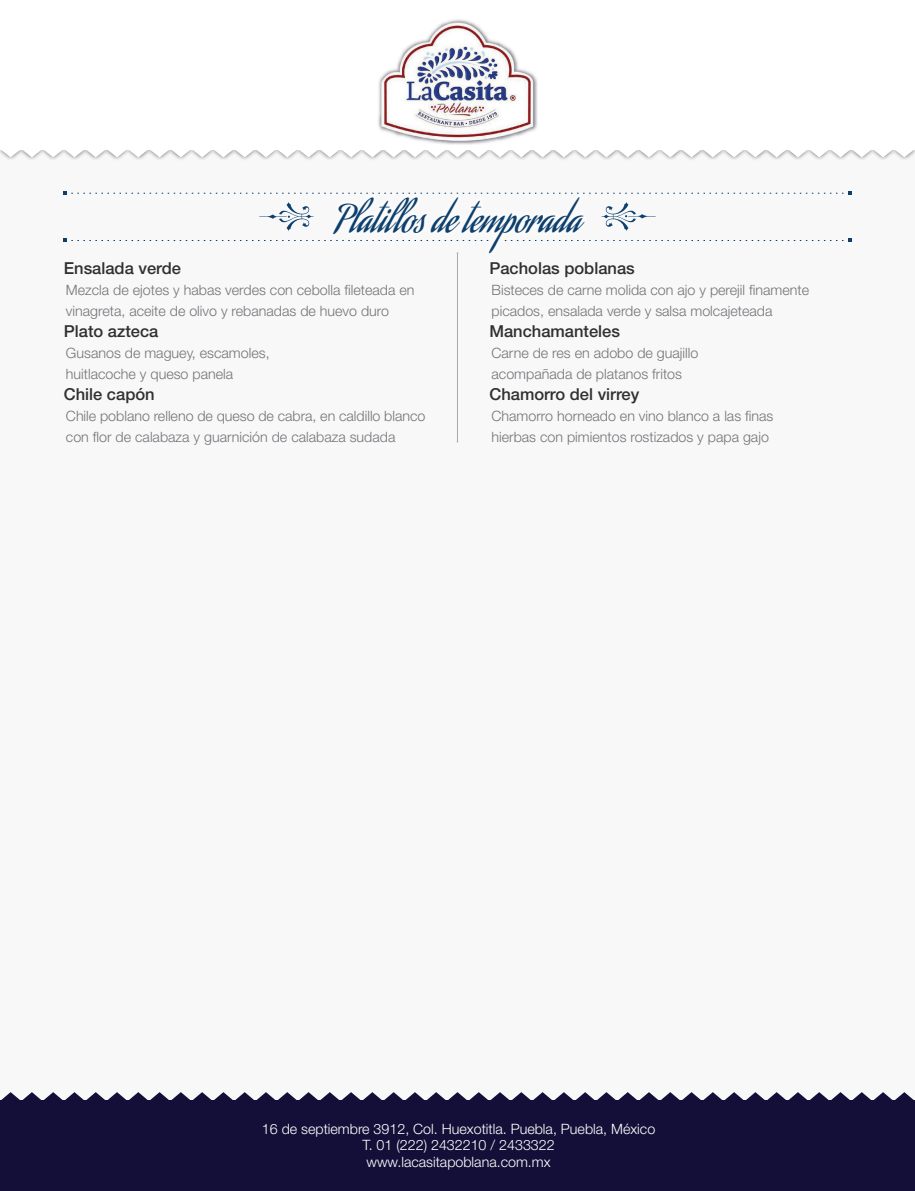
<style>
.page{position:relative;width:915px;height:1191px;background:#fff}
.page>*{position:absolute;margin:0;border:0;box-sizing:border-box;transform-origin:0 0}
.t1{font:37.5px "Aguafina Script";color:#0c3f6c}
.Platillos{font:500 16.5px "Helvetica Neue LT Std";color:#312f30}
.Descripcion{font:300 14.25px/21px "Helvetica Neue LT Std";color:#737477}
.t2{font:300 14.25px/16.5px "Helvetica Neue LT Std";color:#fff;text-align:center}
</style>
<div class="page">
<div style="left:0;top:0;width:914px;height:1191px;background:#f8f8f9"></div>
<div style="left:0;top:1100px;width:914px;height:91px;background:#130f38"></div>
<svg style="left:1px;top:1092px;width:913px;height:8px"></svg>
<div style="left:889px;top:144px;width:25px;height:17px;background:#231f20;opacity:.7"></div>
<div style="left:868px;top:144px;width:29px;height:17px;background:#231f20;opacity:.7"></div>
<div style="left:847px;top:144px;width:28px;height:17px;background:#231f20;opacity:.7"></div>
<div style="left:826px;top:144px;width:28px;height:17px;background:#231f20;opacity:.7"></div>
<div style="left:804px;top:144px;width:29px;height:17px;background:#231f20;opacity:.7"></div>
<div style="left:783px;top:144px;width:29px;height:17px;background:#231f20;opacity:.7"></div>
<div style="left:762px;top:144px;width:28px;height:17px;background:#231f20;opacity:.7"></div>
<div style="left:740px;top:144px;width:29px;height:17px;background:#231f20;opacity:.7"></div>
<div style="left:719px;top:144px;width:29px;height:17px;background:#231f20;opacity:.7"></div>
<div style="left:698px;top:144px;width:29px;height:17px;background:#231f20;opacity:.7"></div>
<div style="left:677px;top:144px;width:28px;height:17px;background:#231f20;opacity:.7"></div>
<div style="left:655px;top:144px;width:29px;height:17px;background:#231f20;opacity:.7"></div>
<div style="left:634px;top:144px;width:29px;height:17px;background:#231f20;opacity:.7"></div>
<div style="left:613px;top:144px;width:29px;height:17px;background:#231f20;opacity:.7"></div>
<div style="left:592px;top:144px;width:28px;height:17px;background:#231f20;opacity:.7"></div>
<div style="left:570px;top:144px;width:29px;height:17px;background:#231f20;opacity:.7"></div>
<div style="left:549px;top:144px;width:29px;height:17px;background:#231f20;opacity:.7"></div>
<div style="left:528px;top:144px;width:28px;height:17px;background:#231f20;opacity:.7"></div>
<div style="left:507px;top:144px;width:28px;height:17px;background:#231f20;opacity:.7"></div>
<div style="left:485px;top:144px;width:29px;height:17px;background:#231f20;opacity:.7"></div>
<div style="left:464px;top:144px;width:29px;height:17px;background:#231f20;opacity:.7"></div>
<div style="left:443px;top:144px;width:28px;height:17px;background:#231f20;opacity:.7"></div>
<div style="left:422px;top:144px;width:28px;height:17px;background:#231f20;opacity:.7"></div>
<div style="left:400px;top:144px;width:29px;height:17px;background:#231f20;opacity:.7"></div>
<div style="left:379px;top:144px;width:29px;height:17px;background:#231f20;opacity:.7"></div>
<div style="left:358px;top:144px;width:28px;height:17px;background:#231f20;opacity:.7"></div>
<div style="left:337px;top:144px;width:28px;height:17px;background:#231f20;opacity:.7"></div>
<div style="left:315px;top:144px;width:29px;height:17px;background:#231f20;opacity:.7"></div>
<div style="left:294px;top:144px;width:29px;height:17px;background:#231f20;opacity:.7"></div>
<div style="left:273px;top:144px;width:28px;height:17px;background:#231f20;opacity:.7"></div>
<div style="left:252px;top:144px;width:28px;height:17px;background:#231f20;opacity:.7"></div>
<div style="left:230px;top:144px;width:29px;height:17px;background:#231f20;opacity:.7"></div>
<div style="left:209px;top:144px;width:29px;height:17px;background:#231f20;opacity:.7"></div>
<div style="left:188px;top:144px;width:28px;height:17px;background:#231f20;opacity:.7"></div>
<div style="left:166px;top:144px;width:29px;height:17px;background:#231f20;opacity:.7"></div>
<div style="left:145px;top:144px;width:29px;height:17px;background:#231f20;opacity:.7"></div>
<div style="left:124px;top:144px;width:29px;height:17px;background:#231f20;opacity:.7"></div>
<div style="left:103px;top:144px;width:28px;height:17px;background:#231f20;opacity:.7"></div>
<div style="left:81px;top:144px;width:29px;height:17px;background:#231f20;opacity:.7"></div>
<div style="left:60px;top:144px;width:29px;height:17px;background:#231f20;opacity:.7"></div>
<div style="left:39px;top:144px;width:29px;height:17px;background:#231f20;opacity:.7"></div>
<div style="left:18px;top:144px;width:28px;height:17px;background:#231f20;opacity:.7"></div>
<div style="left:0;top:144px;width:25px;height:17px;background:#231f20;opacity:.7"></div>
<svg style="left:0;top:150px;width:914px;height:7px"></svg>
<div style="left:0;top:0;width:914px;height:150px;background:#fff"></div>
<img style="left:378px;top:19px;width:159px;height:126px">
<hr style="left:457px;top:253px;width:1px;height:189px;background:#a8a9ad">
<svg style="left:64px;top:191px;width:786px;height:63px"></svg>
<p class="t1" style="left:334px;top:197px;width:247px">Platillos de temporada</p>
<p class="Platillos" style="left:489px;top:258px;width:147px">Pacholas poblanas</p>
<p class="Descripcion" style="left:66px;top:279px;width:350px">Mezcla de ejotes y habas verdes con cebolla fileteada en vinagreta, aceite de olivo y rebanadas de huevo duro</p>
<p class="Descripcion" style="left:491px;top:279px;width:319px">Bisteces de carne molida con ajo y perejil finamente picados, ensalada verde y salsa molcajeteada</p>
<p class="Descripcion" style="left:491px;top:342px;width:208px">Carne de res en adobo de guajillo acompañada de platanos fritos</p>
<p class="Descripcion" style="left:491px;top:405px;width:283px">Chamorro horneado en vino blanco a las finas hierbas con pimientos rostizados y papa gajo</p>
<p class="Platillos" style="left:64px;top:258px;width:119px">Ensalada verde</p>
<p class="Platillos" style="left:64px;top:321px;width:96px">Plato azteca</p>
<p class="Platillos" style="left:489px;top:321px;width:132px">Manchamanteles</p>
<p class="Descripcion" style="left:66px;top:342px;width:205px">Gusanos de maguey, escamoles, huitlacoche y queso panela</p>
<p class="Descripcion" style="left:66px;top:405px;width:361px">Chile poblano relleno de queso de cabra, en caldillo blanco con flor de calabaza y guarnición de calabaza sudada</p>
<p class="Platillos" style="left:64px;top:384px;width:92px">Chile capón</p>
<p class="Platillos" style="left:489px;top:384px;width:151px">Chamorro del virrey</p>
<p class="t2" style="left:262px;top:1120px;width:395px">16 de septiembre 3912, Col. Huexotitla. Puebla, Puebla, México<br>T. 01 (222) 2432210 / 2433322<br>www.lacasitapoblana.com.mx</p>
</div>
